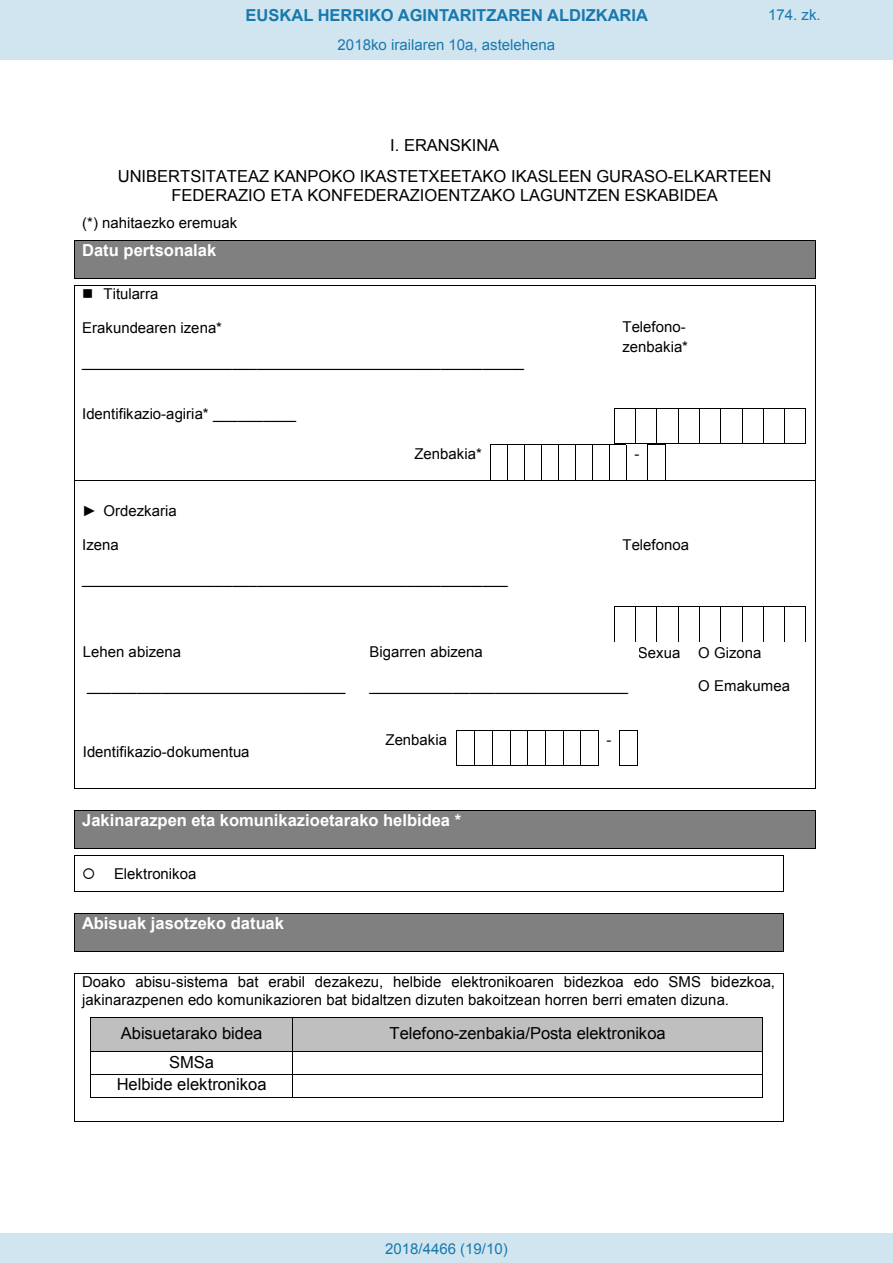
<style>
.page{position:relative;width:893px;height:1263px;background:#fff}
.page>*{position:absolute;margin:0;border:0;box-sizing:border-box;transform-origin:0 0}
.t1{font:16.5px/30.8px "Arial";letter-spacing:-.005em;color:#000;text-align:center}
.t2{font:700 16.5px "Arial";color:#fff}
.t3{font:700 16.5px "Arial";color:#1879ad}
.t4{font:15px/19.8px "Arial";color:#000}
.Paginacion_Centro{font:15px "Arial";color:#1879ad}
.s1{font-family:"Times New Roman"}
</style>
<div class="page">
<div style="left:74px;top:241px;width:741px;height:37px;background:#808080"></div>
<hr style="left:74px;top:240px;width:741px;height:1px;background:#000">
<hr style="left:74px;top:241px;width:1px;height:37px;background:#000">
<hr style="left:74px;top:278px;width:741px;height:1px;background:#000">
<hr style="left:815px;top:241px;width:1px;height:37px;background:#000">
<svg style="left:614px;top:408px;width:192px;height:1px"></svg>
<hr style="left:614px;top:409px;width:1px;height:34px;background:#000">
<hr style="left:635px;top:409px;width:1px;height:34px;background:#000">
<hr style="left:656px;top:409px;width:1px;height:34px;background:#000">
<hr style="left:678px;top:409px;width:1px;height:34px;background:#000">
<hr style="left:699px;top:409px;width:1px;height:34px;background:#000">
<hr style="left:720px;top:409px;width:1px;height:34px;background:#000">
<hr style="left:742px;top:409px;width:1px;height:34px;background:#000">
<hr style="left:763px;top:409px;width:1px;height:34px;background:#000">
<hr style="left:784px;top:409px;width:1px;height:34px;background:#000">
<hr style="left:806px;top:409px;width:1px;height:34px;background:#000">
<svg style="left:490px;top:443px;width:316px;height:2px"></svg>
<hr style="left:490px;top:445px;width:1px;height:35px;background:#000">
<hr style="left:507px;top:445px;width:1px;height:35px;background:#000">
<hr style="left:524px;top:445px;width:1px;height:35px;background:#000">
<hr style="left:541px;top:445px;width:1px;height:35px;background:#000">
<hr style="left:558px;top:445px;width:1px;height:35px;background:#000">
<hr style="left:575px;top:445px;width:1px;height:35px;background:#000">
<hr style="left:592px;top:445px;width:1px;height:35px;background:#000">
<hr style="left:609px;top:445px;width:1px;height:35px;background:#000">
<hr style="left:626px;top:445px;width:1px;height:35px;background:#000">
<hr style="left:647px;top:445px;width:1px;height:35px;background:#000">
<hr style="left:665px;top:445px;width:1px;height:35px;background:#000">
<svg style="left:490px;top:480px;width:176px;height:1px"></svg>
<hr style="left:74px;top:285px;width:741px;height:1px;background:#000">
<hr style="left:74px;top:285px;width:1px;height:196px;background:#000">
<hr style="left:815px;top:285px;width:1px;height:196px;background:#000">
<svg style="left:614px;top:606px;width:192px;height:1px"></svg>
<hr style="left:614px;top:607px;width:1px;height:35px;background:#000">
<hr style="left:635px;top:607px;width:1px;height:35px;background:#000">
<hr style="left:656px;top:607px;width:1px;height:35px;background:#000">
<hr style="left:678px;top:607px;width:1px;height:35px;background:#000">
<hr style="left:699px;top:607px;width:1px;height:35px;background:#000">
<hr style="left:720px;top:607px;width:1px;height:35px;background:#000">
<hr style="left:742px;top:607px;width:1px;height:35px;background:#000">
<hr style="left:763px;top:607px;width:1px;height:35px;background:#000">
<hr style="left:784px;top:607px;width:1px;height:35px;background:#000">
<hr style="left:806px;top:607px;width:1px;height:35px;background:#000">
<svg style="left:458px;top:730px;width:179px;height:1px"></svg>
<hr style="left:457px;top:730px;width:1px;height:35px;background:#000">
<hr style="left:474px;top:730px;width:1px;height:35px;background:#000">
<hr style="left:492px;top:730px;width:1px;height:35px;background:#000">
<hr style="left:510px;top:730px;width:1px;height:35px;background:#000">
<hr style="left:527px;top:730px;width:1px;height:35px;background:#000">
<hr style="left:545px;top:730px;width:1px;height:35px;background:#000">
<hr style="left:563px;top:730px;width:1px;height:35px;background:#000">
<hr style="left:580px;top:730px;width:1px;height:35px;background:#000">
<hr style="left:598px;top:730px;width:1px;height:35px;background:#000">
<hr style="left:619px;top:730px;width:1px;height:35px;background:#000">
<hr style="left:637px;top:730px;width:1px;height:35px;background:#000">
<svg style="left:457px;top:765px;width:181px;height:1px"></svg>
<hr style="left:74px;top:481px;width:741px;height:1px;background:#000">
<hr style="left:74px;top:481px;width:1px;height:307px;background:#000">
<hr style="left:74px;top:788px;width:741px;height:1px;background:#000">
<hr style="left:815px;top:481px;width:1px;height:307px;background:#000">
<div style="left:74px;top:811px;width:741px;height:37px;background:#808080"></div>
<hr style="left:74px;top:810px;width:741px;height:1px;background:#000">
<hr style="left:74px;top:811px;width:1px;height:37px;background:#000">
<hr style="left:74px;top:848px;width:741px;height:1px;background:#000">
<hr style="left:815px;top:811px;width:1px;height:37px;background:#000">
<hr style="left:74px;top:855px;width:709px;height:1px;background:#000">
<hr style="left:74px;top:855px;width:1px;height:36px;background:#000">
<hr style="left:74px;top:891px;width:709px;height:1px;background:#000">
<hr style="left:783px;top:855px;width:1px;height:36px;background:#000">
<div style="left:74px;top:914px;width:709px;height:37px;background:#808080"></div>
<hr style="left:74px;top:913px;width:709px;height:1px;background:#000">
<hr style="left:74px;top:914px;width:1px;height:37px;background:#000">
<hr style="left:74px;top:951px;width:709px;height:1px;background:#000">
<hr style="left:783px;top:914px;width:1px;height:37px;background:#000">
<div style="left:91px;top:1018px;width:201px;height:33px;background:#bfbfbf"></div>
<div style="left:293px;top:1018px;width:469px;height:33px;background:#bfbfbf"></div>
<hr style="left:91px;top:1017px;width:201px;height:1px;background:#000">
<hr style="left:293px;top:1017px;width:469px;height:1px;background:#000">
<hr style="left:90px;top:1018px;width:1px;height:33px;background:#000">
<hr style="left:292px;top:1018px;width:1px;height:33px;background:#000">
<hr style="left:762px;top:1018px;width:1px;height:33px;background:#000">
<hr style="left:91px;top:1051px;width:201px;height:1px;background:#000">
<hr style="left:293px;top:1051px;width:469px;height:1px;background:#000">
<hr style="left:91px;top:1074px;width:201px;height:1px;background:#000">
<hr style="left:293px;top:1074px;width:469px;height:1px;background:#000">
<svg style="left:90px;top:1051px;width:1px;height:47px"></svg>
<hr style="left:91px;top:1097px;width:201px;height:1px;background:#000">
<svg style="left:292px;top:1051px;width:1px;height:47px"></svg>
<hr style="left:293px;top:1097px;width:469px;height:1px;background:#000">
<svg style="left:762px;top:1051px;width:1px;height:47px"></svg>
<hr style="left:74px;top:973px;width:709px;height:1px;background:#000">
<hr style="left:74px;top:973px;width:1px;height:148px;background:#000">
<hr style="left:74px;top:1121px;width:709px;height:1px;background:#000">
<hr style="left:783px;top:973px;width:1px;height:148px;background:#000">
<div style="left:0;top:0;width:893px;height:60px;background:#d0e5f0"></div>
<div style="left:0;top:1233px;width:893px;height:30px;background:#d0e5f0"></div>
<p class="t3" style="left:246px;top:4px;width:404px">EUSKAL HERRIKO AGINTARITZAREN ALDIZKARIA</p>
<p class="Paginacion_Centro" style="left:768px;top:5px;width:54px">174. zk.</p>
<p class="Paginacion_Centro" style="left:338px;top:35px;width:219px">2018ko irailaren 10a, astelehena</p>
<p class="t1" style="left:118px;top:130px;width:655px">I. ERANSKINA<br>UNIBERTSITATEAZ KANPOKO IKASTETXEETAKO IKASLEEN GURASO-ELKARTEEN</p>
<p class="t1" style="left:171px;top:180px;width:548px">FEDERAZIO ETA KONFEDERAZIOENTZAKO LAGUNTZEN ESKABIDEA</p>
<p class="t4" style="left:82px;top:213px;width:157px">(*) nahitaezko eremuak</p>
<p class="t2" style="left:82px;top:239px;width:136px">Datu pertsonalak</p>
<p class="t4" style="left:103px;top:284px;width:56px">Titularra</p>
<p class="t4" style="left:82px;top:318px;width:141px">Erakundearen izena*</p>
<p class="t4" style="left:82px;top:352px;width:444px">_____________________________________________________</p>
<p class="t4" style="left:82px;top:404px;width:216px">Identifikazio-agiria* __________</p>
<p class="t4" style="left:622px;top:317px;width:67px">Telefono&shy;zenbakia*</p>
<p class="t4" style="left:414px;top:444px;width:69px">Zenbakia*</p>
<p class="t4" style="left:634px;top:444px;width:6px">-</p>
<p class="t4" style="left:82px;top:501px;width:96px"><span class="s1">►</span> Ordezkaria</p>
<p class="t4" style="left:82px;top:535px;width:38px">Izena</p>
<p class="t4" style="left:82px;top:569px;width:427px">___________________________________________________</p>
<p class="t4" style="left:622px;top:535px;width:68px">Telefonoa</p>
<p class="t4" style="left:83px;top:642px;width:100px">Lehen abizena</p>
<p class="t4" style="left:87px;top:676px;width:260px">_______________________________</p>
<p class="t4" style="left:83px;top:742px;width:168px">Identifikazio-dokumentua</p>
<p class="t4" style="left:370px;top:642px;width:115px">Bigarren abizena</p>
<p class="t4" style="left:370px;top:676px;width:260px">_______________________________</p>
<p class="t4" style="left:628px;top:643px;width:135px">SSexua O Gizona</p>
<p class="t4" style="left:698px;top:676px;width:93px">O Emakumea</p>
<p class="t4" style="left:385px;top:730px;width:63px">Zenbakia</p>
<p class="t4" style="left:606px;top:730px;width:6px">-</p>
<p class="t2" style="left:82px;top:809px;width:380px">Jakinarazpen eta komunikazioetarako helbidea *</p>
<p class="t4" style="left:114px;top:863px;width:84px">Elektronikoa</p>
<p class="t2" style="left:82px;top:912px;width:203px">Abisuak jasotzeko datuak</p>
<p class="t4" style="left:82px;top:974px;width:694px;line-height:17.2px">Doako abisu-sistema bat erabil dezakezu, helbide elektronikoaren bidezkoa edo SMS bidezkoa, jakinarazpenen edo komunikazioren bat bidaltzen dizuten bakoitzean horren berri ematen dizuna.</p>
<p class="t1" style="left:121px;top:1018px;width:143px">Abisuetarako bidea</p>
<p class="t1" style="left:389px;top:1018px;width:278px">Telefono-zenbakia/Posta elektronikoa</p>
<p class="t1" style="left:117px;top:1051px;width:151px;line-height:22.5px">SMSa<br>Helbide elektronikoa</p>
<p class="Paginacion_Centro" style="left:385px;top:1238px;width:124px">2018/4466 (19/10)</p>
</div>
